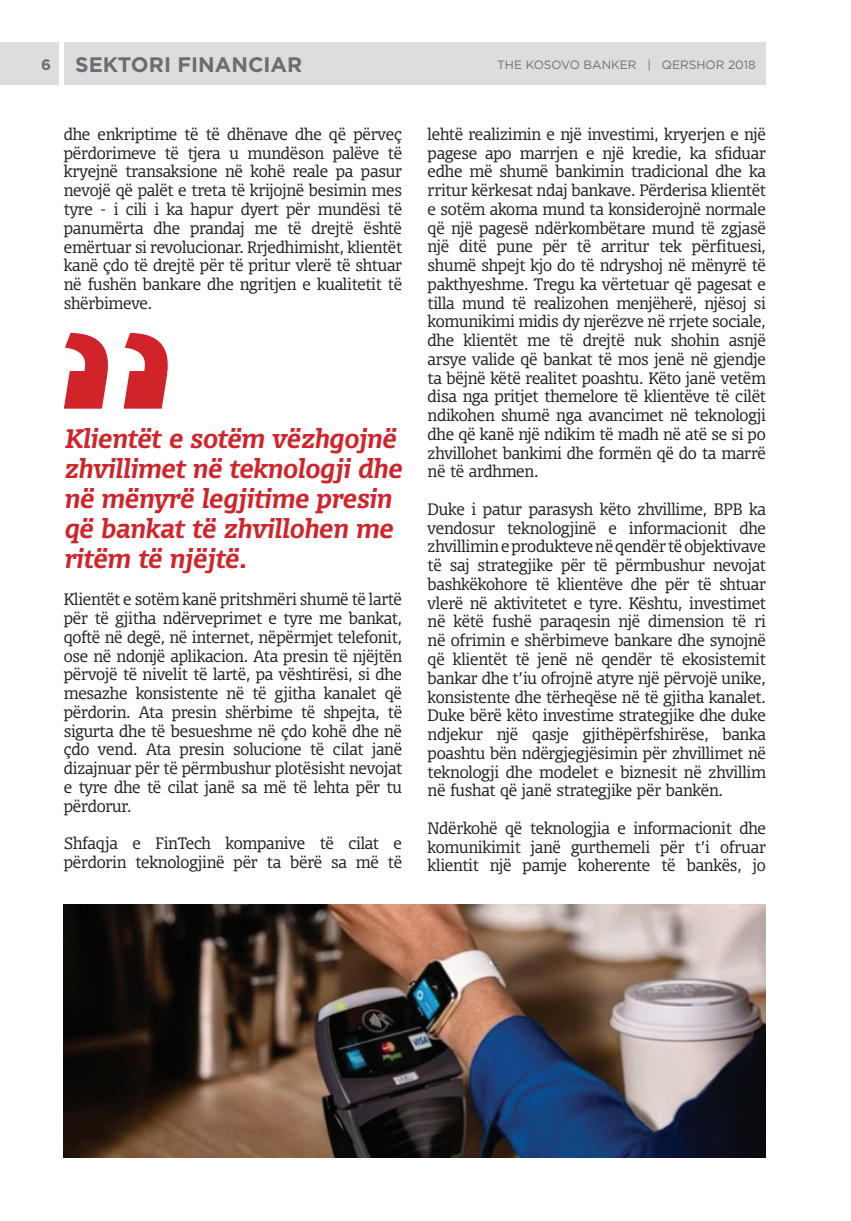
<style>
.page{position:relative;width:851px;height:1221px;background:#fff}
.page>*{position:absolute;margin:0;border:0;box-sizing:border-box;transform-origin:0 0}
.t1{font:italic 700 25.5px/30px "Olsen LF";letter-spacing:-.02em;color:#d1232a}
.t2{font:700 21px "Gotham";color:#6c6d70}
.t3{font:300 15.75px/18.8px "Olsen LF";letter-spacing:-.01em;color:#231f20;text-align:justify}
.t4{font:12px "Gotham";color:#6c6d70}
.s1{font-size:15px}
</style>
<div class="page">
<div style="left:0;top:43px;width:765px;height:42px;background:#dcdddf"></div>
<hr style="left:60px;top:38px;width:4px;height:51px;background:#fff">
<svg style="left:64px;top:333px;width:104px;height:75px"></svg>
<img style="left:64px;top:904px;width:701px;height:253px">
<h2 class="t2" style="left:41px;top:51px;width:263px"><span class="s1">6</span> SEKTORI FINANCIAR</h2>
<p class="t4" style="left:497px;top:57px;width:260px">THE KOSOVO BANKER | QERSHOR 2018</p>
<p class="t3" style="left:64px;top:124px;width:340px">dhe enkriptime të të dhënave dhe që përveç përdorimeve të tjera u mundëson palëve të kryejnë transaksione në kohë reale pa pasur nevojë që palët e treta të krijojnë besimin mes tyre - i cili i ka hapur dyert për mundësi të panumërta dhe prandaj me të drejtë është emërtuar si revolucionar. Rrjedhimisht, klientët kanë çdo të drejtë për të pritur vlerë të shtuar në fushën bankare dhe ngritjen e kualitetit të shërbimeve.</p>
<h1 class="t1" style="left:64px;top:422px;width:340px">Klientët e sotëm vëzhgojnë zhvillimet në teknologji dhe në mënyrë legjitime presin që bankat të zhvillohen me ritëm të njëjtë.</h1>
<p class="t3" style="left:64px;top:589px;width:340px">Klientët e sotëm kanë pritshmëri shumë të lartë për të gjitha ndërveprimet e tyre me bankat, qoftë në degë, në internet, nëpërmjet telefonit, ose në ndonjë aplikacion. Ata presin të njëjtën përvojë të nivelit të lartë, pa vështirësi, si dhe mesazhe konsistente në të gjitha kanalet që përdorin. Ata presin shërbime të shpejta, të sigurta dhe të besueshme në çdo kohë dhe në çdo vend. Ata presin solucione të cilat janë dizajnuar për të përmbushur plotësisht nevojat e tyre dhe të cilat janë sa më të lehta për tu përdorur.</p>
<p class="t3" style="left:64px;top:833px;width:340px">Shfaqja e FinTech kompanive të cilat e përdorin teknologjinë për ta bërë sa më të</p>
<p class="t3" style="left:427px;top:124px;width:340px">lehtë realizimin e një investimi, kryerjen e një pagese apo marrjen e një kredie, ka sfiduar edhe më shumë bankimin tradicional dhe ka rritur kërkesat ndaj bankave. Përderisa klientët e sotëm akoma mund ta konsiderojnë normale që një pagesë ndërkombëtare mund të zgjasë një ditë pune për të arritur tek përfituesi, shumë shpejt kjo do të ndryshoj në mënyrë të pakthyeshme. Tregu ka vërtetuar që pagesat e tilla mund të realizohen menjëherë, njësoj si komunikimi midis dy njerëzve në rrjete sociale, dhe klientët me të drejtë nuk shohin asnjë arsye valide që bankat të mos jenë në gjendje ta bëjnë këtë realitet poashtu. Këto janë vetëm disa nga pritjet themelore të klientëve të cilët ndikohen shumë nga avancimet në teknologji dhe që kanë një ndikim të madh në atë se si po zhvillohet bankimi dhe formën që do ta marrë në të ardhmen.</p>
<p class="t3" style="left:427px;top:499px;width:340px">Duke i patur parasysh këto zhvillime, BPB ka vendosur teknologjinë e informacionit dhe zhvillimin e produkteve në qendër të objektivave të saj strategjike për të përmbushur nevojat bashkëkohore të klientëve dhe për të shtuar vlerë në aktivitetet e tyre. Kështu, investimet në këtë fushë paraqesin një dimension të ri në ofrimin e shërbimeve bankare dhe synojnë që klientët të jenë në qendër të ekosistemit bankar dhe t’iu ofrojnë atyre një përvojë unike, konsistente dhe tërheqëse në të gjitha kanalet.<br>Duke bërë këto investime strategjike dhe duke ndjekur një qasje gjithëpërfshirëse, banka poashtu bën ndërgjegjësimin për zhvillimet në teknologji dhe modelet e biznesit në zhvillim në fushat që janë strategjike për bankën.</p>
<p class="t3" style="left:427px;top:818px;width:340px">Ndërkohë që teknologjia e informacionit dhe komunikimit janë gurthemeli për t’i ofruar klientit një pamje koherente të bankës, jo</p>
</div>
